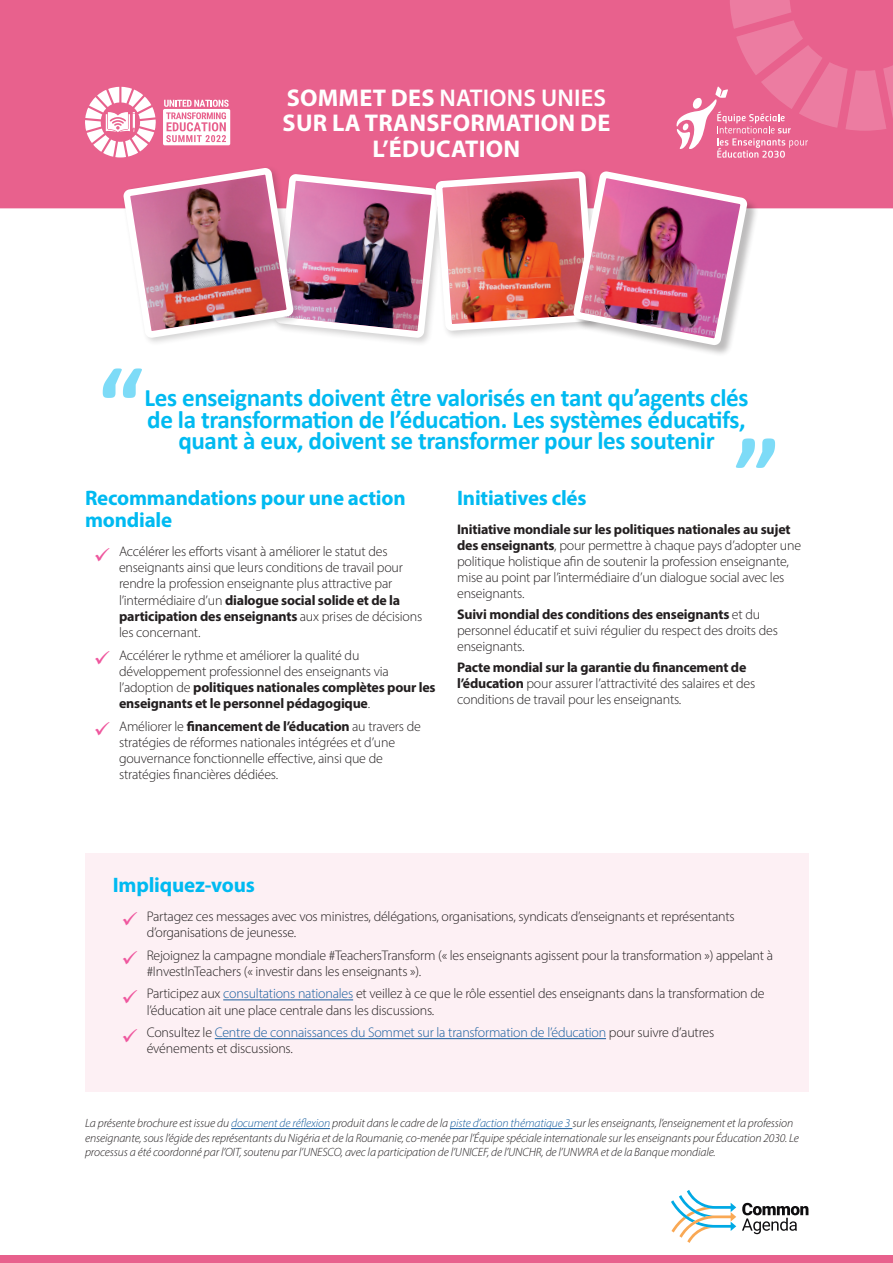
<style>
.page{position:relative;width:893px;height:1263px;background:#fff}
.page>*{position:absolute;margin:0;border:0;box-sizing:border-box;transform-origin:0 0}
.t1{font:700 105.3px "Calibri";color:#00baf1}
.t2{font:700 25.2px/21.6px "Calibri";letter-spacing:-.015em;color:#00baf1}
.t3{font:700 24.3px/25.5px "Myriad Pro";letter-spacing:.01em;color:#fff;text-align:center}
.t4{font:700 21px/22.5px "Myriad Pro";letter-spacing:-.01em;color:#00baf1}
.t5{font:300 13.95px/16.2px "Myriad Pro";letter-spacing:-.015em;color:#231f20}
.t6{font:300 13.95px/16.2px "Myriad Pro";letter-spacing:-.015em;color:#175d9e}
.t7{font:italic 300 12px/14.4px "Myriad Pro";letter-spacing:-.01em;color:#231f20}
.s1{font-weight:600}
.s2{font-weight:700}
.s3{color:#175d9e}
.s4{color:#231f20}
</style>
<div class="page">
<div style="left:85px;top:853px;width:724px;height:238px;background:#fdf0f4"></div>
<div style="left:0;top:0;width:893px;height:208px;background:#e8618d"></div>
<svg style="left:742px;top:1203px;width:66px;height:31px"></svg>
<svg style="left:671px;top:1190px;width:65px;height:53px"></svg>
<div style="left:0;top:1255px;width:893px;height:8px;background:#e8618d"></div>
<div style="left:574px;top:172px;width:185px;height:185px;background:#231f20;opacity:.3"></div>
<img style="left:119px;top:165px;width:633px;height:185px">
<hr style="left:223px;top:999px;width:130px;height:1px;background:#175d9e">
<hr style="left:215px;top:1038px;width:391px;height:1px;background:#175d9e">
<hr style="left:231px;top:1128px;width:99px;height:1px;background:#175d9e">
<hr style="left:450px;top:1128px;width:122px;height:1px;background:#175d9e">
<svg style="left:85px;top:87px;width:71px;height:70px"></svg>
<svg style="left:163px;top:100px;width:67px;height:45px"></svg>
<svg style="left:676px;top:0;width:217px;height:158px;background:#ea6f97"></svg>
<h3 class="t3" style="left:283px;top:84px;width:329px">SOMMET DES <span class="s1">NATIONS UNIES<br></span>SUR LA TRANSFORMATION DE<br>L’ÉDUCATION</h3>
<h1 class="t1" style="left:98px;top:331px;width:47px">“</h1>
<h2 class="t2" style="left:145px;top:386px;width:605px">Les enseignants doivent être valorisés en tant qu’agents clés de la transformation de l’éducation. Les systèmes éducatifs,</h2>
<h2 class="t2" style="left:178px;top:429px;width:538px">quant à eux, doivent se transformer pour les soutenir</h2>
<h3 class="t4" style="left:85px;top:486px;width:322px">Recommandations pour une action mondiale</h3>
<h1 class="t1" style="left:734px;top:401px;width:47px">”</h1>
<h3 class="t4" style="left:457px;top:486px;width:131px">Initiatives clés</h3>
<p class="t5" style="left:457px;top:521px;width:346px"><span class="s2">Initiative mondiale sur les politiques nationales au sujet des enseignants</span>, pour permettre à chaque pays d’adopter une politique holistique afin de soutenir la profession enseignante, mise au point par l’intermédiaire d’un dialogue social avec les enseignants.</p>
<p class="t5" style="left:457px;top:606px;width:322px"><span class="s2">Suivi mondial des conditions des enseignants</span> et du personnel éducatif et suivi régulier du respect des droits des enseignants.</p>
<p class="t5" style="left:457px;top:659px;width:300px"><span class="s2">Pacte mondial sur la garantie du financement de l’éducation</span> pour assurer l’attractivité des salaires et des conditions de travail pour les enseignants.</p>
<p class="t5" style="left:119px;top:543px;width:305px">Accélérer les efforts visant à améliorer le statut des enseignants ainsi que leurs conditions de travail pour rendre la profession enseignante plus attractive par l’intermédiaire d’un <span class="s2">dialogue social solide et de la participation des enseignants</span> aux prises de décisions les concernant.</p>
<p class="t5" style="left:119px;top:647px;width:318px">Accélérer le rythme et améliorer la qualité du développement professionnel des enseignants via l’adoption de <span class="s2">politiques nationales complètes pour les enseignants et le personnel pédagogique</span>.</p>
<p class="t5" style="left:119px;top:718px;width:303px">Améliorer le <span class="s2">financement de l’éducation</span> au travers de stratégies de réformes nationales intégrées et d’une gouvernance fonctionnelle effective, ainsi que de stratégies financières dédiées.</p>
<h3 class="t4" style="left:113px;top:873px;width:144px">Impliquez-vous</h3>
<p class="t5" style="left:147px;top:908px;width:589px">Partagez ces messages avec vos ministres, délégations, organisations, syndicats d’enseignants et représentants d’organisations de jeunesse.</p>
<p class="t5" style="left:147px;top:947px;width:628px">Rejoignez la campagne mondiale #TeachersTransform (« les enseignants agissent pour la transformation ») appelant à #InvestInTeachers (« investir dans les enseignants »).</p>
<p class="t5" style="left:147px;top:985px;width:619px">Participez aux <span class="s3">consultations nationales</span> et veillez à ce que le rôle essentiel des enseignants dans la transformation de l’éducation ait une place centrale dans les discussions.</p>
<p class="t6" style="left:147px;top:1024px;width:569px"><span class="s4">Consultez le</span> Centre de connaissances du Sommet sur la transformation de l’éducation <span class="s4">pour suivre d’autres événements et discussions.</span></p>
<p class="t7" style="left:85px;top:1116px;width:715px">La présente brochure est issue du <span class="s3">document de réflexion</span> produit dans le cadre de la <span class="s3">piste d’action thématique 3</span> sur les enseignants, l’enseignement et la profession enseignante, sous l’égide des représentants du Nigéria et de la Roumanie, co-menée par l’Équipe spéciale internationale sur les enseignants pour Éducation 2030. Le processus a été coordonné par l’OIT, soutenu par l’UNESCO, avec la participation de l’UNICEF, de l’UNCHR, de l’UNWRA et de la Banque mondiale.</p>
</div>
